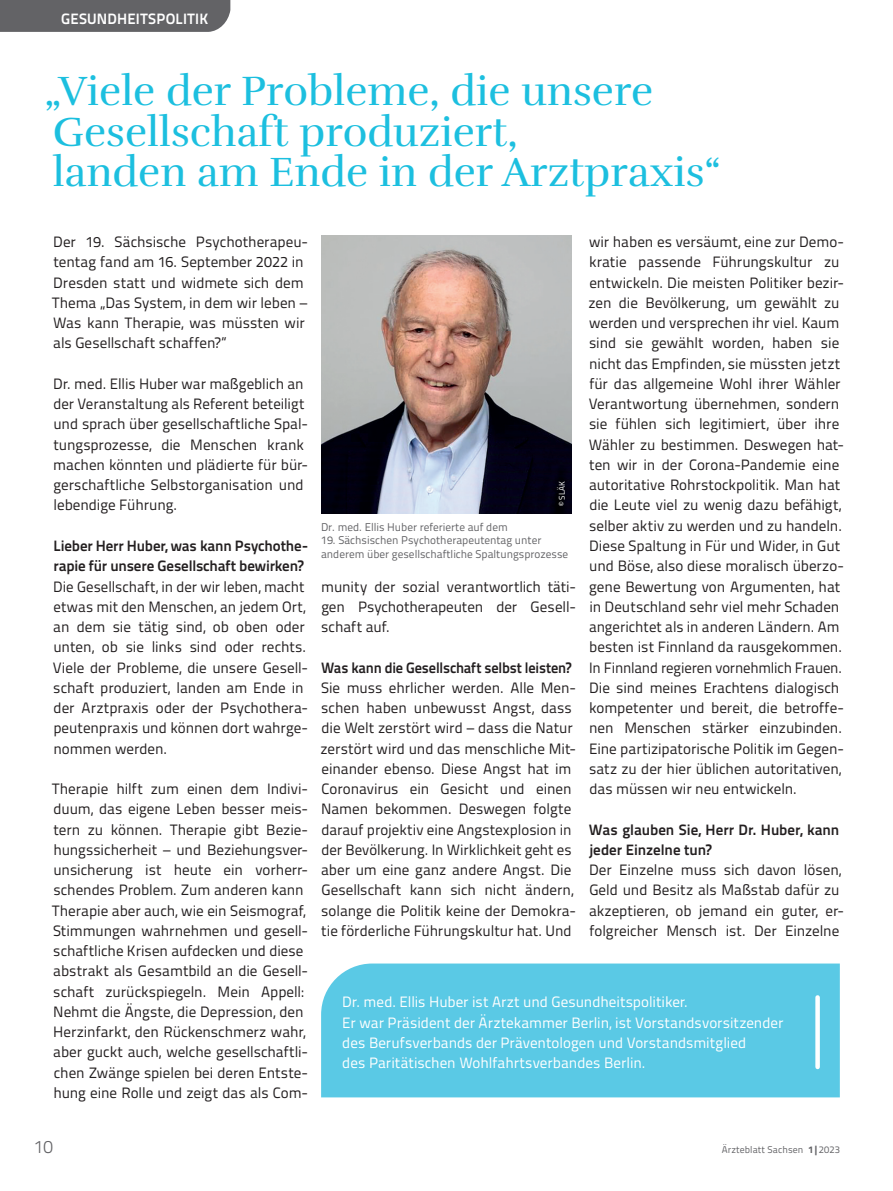
<style>
.page{position:relative;width:893px;height:1191px;background:#fff}
.page>*{position:absolute;margin:0;border:0;box-sizing:border-box;transform-origin:0 0}
.t1{font:42px/40.5px "Rufina";color:#1cbfdf}
.t2{font:300 18px "Titillium Text";color:#636366}
.t3{font:15px/20.2px "Titillium Text";color:#231f20}
.t4{font:15px/20.2px "Titillium Text";color:#fff}
.t5{font:700 15px/20.2px "Titillium Text";letter-spacing:-.01em;color:#231f20}
.t6{font:700 15px "Titillium Text";letter-spacing:-.01em;color:#231f20;scale:.96 1}
.t7{font:700 15px "Titillium Text";letter-spacing:.015em;color:#fff}
.t8{font:11.25px/13.5px "Titillium Text";color:#636366}
.t9{font:9.75px "Titillium Text";letter-spacing:.01em;color:#636366}
.t10{font:8.25px "Titillium Text";color:#fff}
.s1{font-weight:800}
</style>
<div class="page">
<div style="left:0;top:0;width:230px;height:32px;background:#636366"></div>
<img style="left:321px;top:235px;width:251px;height:279px">
<div style="left:321px;top:963px;width:519px;height:134px;background:#5ac9e5"></div>
<div style="left:815px;top:997px;width:5px;height:70px;background:#fff"></div>
<p class="t7" style="left:61px;top:7px;width:149px">GESUNDHEITSPOLITIK</p>
<h1 class="t1" style="left:44px;top:71px;width:678px">„Viele der Probleme, die unsere<br>Gesellschaft produziert,<br>landen am Ende in der Arztpraxis“</h1>
<p class="t3" style="left:52px;top:231px;width:257px">Der 19. Sächsische Psychotherapeu&shy;tentag fand am 16. September 2022 in Dresden statt und widmete sich dem Thema „Das System, in dem wir leben – Was kann Therapie, was müssten wir als Gesellschaft schaffen?“</p>
<p class="t3" style="left:53px;top:373px;width:256px">Dr. med. Ellis Huber war maßgeblich an der Veranstaltung als Referent beteiligt und sprach über gesellschaftliche Spal&shy;tungsprozesse, die Menschen krank machen könnten und plädierte für bür&shy;gerschaftliche Selbstorganisation und lebendige Führung.</p>
<p class="t5" style="left:53px;top:535px;width:256px">Lieber Herr Huber, was kann Psychothe&shy;rapie für unsere Gesellschaft bewirken?</p>
<p class="t3" style="left:53px;top:575px;width:257px">Die Gesellschaft, in der wir leben, macht etwas mit den Menschen, an jedem Ort, an dem sie tätig sind, ob oben oder unten, ob sie links sind oder rechts.<br>Viele der Probleme, die unsere Gesell&shy;schaft produziert, landen am Ende in der Arztpraxis oder der Psychothera&shy;peutenpraxis und können dort wahrge&shy;nommen werden.</p>
<p class="t3" style="left:52px;top:778px;width:258px">Therapie hilft zum einen dem Indivi&shy;duum, das eigene Leben besser meis&shy;tern zu können. Therapie gibt Bezie&shy;hungssicherheit – und Beziehungsver&shy;unsicherung ist heute ein vorherr&shy;schendes Problem. Zum anderen kann Therapie aber auch, wie ein Seismograf, Stimmungen wahrnehmen und gesell&shy;schaftliche Krisen aufdecken und diese abstrakt als Gesamtbild an die Gesell&shy;schaft zurückspiegeln. Mein Appell:<br>Nehmt die Ängste, die Depression, den Herzinfarkt, den Rückenschmerz wahr, aber guckt auch, welche gesellschaftli&shy;chen Zwänge spielen bei deren Entste&shy;hung eine Rolle und zeigt das als Com-</p>
<p class="t10" style="left:556px;top:506px;width:26px;rotate:-90deg">© SLÄK</p>
<p class="t8" style="left:321px;top:519px;width:188px">Dr. med. Ellis Huber referierte auf dem</p>
<p class="t8" style="left:321px;top:533px;width:249px">19. Sächsischen Psychotherapeutentag unter anderem über gesellschaftliche Spaltungsprozesse</p>
<p class="t3" style="left:321px;top:575px;width:256px;text-align:justify">munity der sozial verantwortlich täti&shy;gen Psychotherapeuten der Gesell&shy;schaft auf.</p>
<p class="t6" style="left:321px;top:655px;width:262px">Was kann die Gesellschaft selbst leisten?</p>
<p class="t3" style="left:320px;top:676px;width:257px">Sie muss ehrlicher werden. Alle Men&shy;schen haben unbewusst Angst, dass die Welt zerstört wird – dass die Natur zerstört wird und das menschliche Mit&shy;einander ebenso. Diese Angst hat im Coronavirus ein Gesicht und einen Namen bekommen. Deswegen folgte darauf projektiv eine Angstexplosion in der Bevölkerung. In Wirklichkeit geht es aber um eine ganz andere Angst. Die Gesellschaft kann sich nicht ändern, solange die Politik keine der Demokra&shy;tie förderliche Führungskultur hat. Und</p>
<p class="t3" style="left:588px;top:231px;width:257px">wir haben es versäumt, eine zur Demo&shy;kratie passende Führungskultur zu entwickeln. Die meisten Politiker bezir&shy;zen die Bevölkerung, um gewählt zu werden und versprechen ihr viel. Kaum sind sie gewählt worden, haben sie nicht das Empfinden, sie müssten jetzt für das allgemeine Wohl ihrer Wähler Verantwortung übernehmen, sondern sie fühlen sich legitimiert, über ihre Wähler zu bestimmen. Deswegen hat&shy;ten wir in der Corona-Pandemie eine autoritative Rohrstockpolitik. Man hat die Leute viel zu wenig dazu befähigt, selber aktiv zu werden und zu handeln.<br>Diese Spaltung in Für und Wider, in Gut und Böse, also diese moralisch überzo&shy;gene Bewertung von Argumenten, hat in Deutschland sehr viel mehr Schaden angerichtet als in anderen Ländern. Am besten ist Finnland da rausgekommen.<br>In Finnland regieren vornehmlich Frauen.<br>Die sind meines Erachtens dialogisch kompetenter und bereit, die betroffe&shy;nen Menschen stärker einzubinden.<br>Eine partizipatorische Politik im Gegen&shy;satz zu der hier üblichen autoritativen, das müssen wir neu entwickeln.</p>
<p class="t5" style="left:589px;top:818px;width:252px">Was glauben Sie, Herr Dr. Huber, kann jeder Einzelne tun?</p>
<p class="t3" style="left:589px;top:859px;width:254px">Der Einzelne muss sich davon lösen, Geld und Besitz als Maßstab dafür zu akzeptieren, ob jemand ein guter, er-- folgreicher Mensch ist. Der Einzelne</p>
<p class="t4" style="left:342px;top:991px;width:443px">Dr. med. Ellis Huber ist Arzt und Gesundheitspolitiker.<br>Er war Präsident der Ärztekammer Berlin, ist Vorstandsvorsitzender des Berufsverbands der Präventologen und Vorstandsmitglied<br>des Paritätischen Wohlfahrtsverbandes Berlin.</p>
<p class="t2" style="left:34px;top:1133px;width:21px">10</p>
<p class="t9" style="left:722px;top:1142px;width:119px">Ärzteblatt Sachsen <span class="s1">1|</span>2023</p>
</div>
